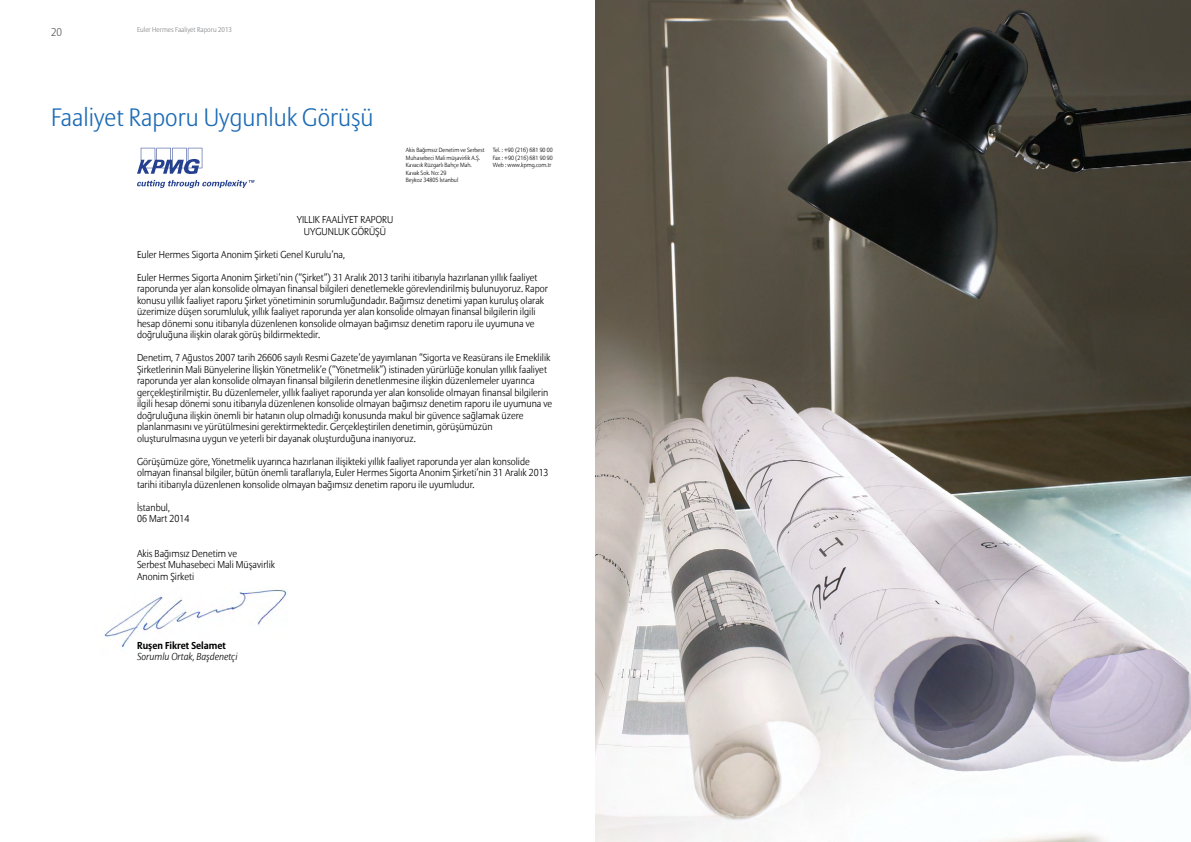
<style>
.page{position:relative;width:1191px;height:842px;background:#fff}
.page>*{position:absolute;margin:0;border:0;box-sizing:border-box;transform-origin:0 0}
.t1{font:25px "Allianz Sans Light OMT";color:#1c6bb5}
.t2{font:11.2px "Allianz Sans Light OMT";color:#58595b}
.t3{font:300 10px/11.5px "Allianz Sans TR";color:#000}
.t4{font:italic 300 10px "Allianz Sans TR";color:#000}
.t5{font:700 10px "Allianz Sans Bold OMT";color:#000}
.t6{font:7px "Allianz Sans Light OMT";color:#808285}
.t7{font:300 6px/7.5px "Allianz Sans TR";color:#000}
</style>
<div class="page">
<img style="left:595px;top:0;width:596px;height:842px">
<svg style="left:137px;top:148px;width:117px;height:40px"></svg>
<img style="left:104px;top:589px;width:183px;height:60px">
<p class="t2" style="left:51px;top:25px;width:13px">20</p>
<p class="t6" style="left:137px;top:25px;width:96px">Euler Hermes Faaliyet Raporu 2013</p>
<h1 class="t1" style="left:51px;top:102px;width:324px">Faaliyet Raporu Uygunluk Görüşü</h1>
<p class="t7" style="left:406px;top:147px;width:80px">Akis Bağımsız Denetim ve Serbest</p>
<p class="t7" style="left:493px;top:147px;width:61px">Tel. : +90 (216) 681 90 00</p>
<p class="t7" style="left:406px;top:154px;width:76px">Muhasebeci Mali müşavirlik A.Ş.</p>
<p class="t7" style="left:493px;top:154px;width:62px">Fax : +90 (216) 681 90 90</p>
<p class="t7" style="left:406px;top:162px;width:67px">Kavacık Rüzgarlı Bahçe Mah.</p>
<p class="t7" style="left:493px;top:162px;width:60px">Web : www.kpmg.com.tr</p>
<p class="t7" style="left:406px;top:169px;width:54px">Kavak Sok. No: 29<br>Beykoz 34805 İstanbul</p>
<p class="t3" style="left:297px;top:215px;width:98px;text-align:center">YILLIK FAALİYET RAPORU<br>UYGUNLUK GÖRÜŞÜ</p>
<p class="t3" style="left:137px;top:249px;width:209px">Euler Hermes Sigorta Anonim Şirketi Genel Kurulu’na,</p>
<p class="t3" style="left:137px;top:272px;width:412px">Euler Hermes Sigorta Anonim Şirketi’nin (“Şirket”) 31 Aralık 2013 tarihi itibarıyla hazırlanan yıllık faaliyet raporunda yer alan konsolide olmayan finansal bilgileri denetlemekle görevlendirilmiş bulunuyoruz. Rapor konusu yıllık faaliyet raporu Şirket yönetiminin sorumluğundadır. Bağımsız denetimi yapan kuruluş olarak üzerimize düşen sorumluluk, yıllık faaliyet raporunda yer alan konsolide olmayan finansal bilgilerin ilgili hesap dönemi sonu itibarıyla düzenlenen konsolide olmayan bağımsız denetim raporu ile uyumuna ve doğruluğuna ilişkin olarak görüş bildirmektedir.</p>
<p class="t3" style="left:137px;top:353px;width:417px">Denetim, 7 Ağustos 2007 tarih 26606 sayılı Resmi Gazete’de yayımlanan “Sigorta ve Reasürans ile Emeklilik Şirketlerinin Mali Bünyelerine İlişkin Yönetmelik’e (“Yönetmelik”) istinaden yürürlüğe konulan yıllık faaliyet raporunda yer alan konsolide olmayan finansal bilgilerin denetlenmesine ilişkin düzenlemeler uyarınca gerçekleştirilmiştir. Bu düzenlemeler, yıllık faaliyet raporunda yer alan konsolide olmayan finansal bilgilerin ilgili hesap dönemi sonu itibarıyla düzenlenen konsolide olmayan bağımsız denetim raporu ile uyumuna ve doğruluğuna ilişkin önemli bir hatanın olup olmadığı konusunda makul bir güvence sağlamak üzere planlanmasını ve yürütülmesini gerektirmektedir. Gerçekleştirilen denetimin, görüşümüzün oluşturulmasına uygun ve yeterli bir dayanak oluşturduğuna inanıyoruz.</p>
<p class="t3" style="left:137px;top:456px;width:413px">Görüşümüze göre, Yönetmelik uyarınca hazırlanan ilişikteki yıllık faaliyet raporunda yer alan konsolide olmayan finansal bilgiler, bütün önemli taraflarıyla, Euler Hermes Sigorta Anonim Şirketi’nin 31 Aralık 2013 tarihi itibarıyla düzenlenen konsolide olmayan bağımsız denetim raporu ile uyumludur.</p>
<p class="t3" style="left:137px;top:502px;width:54px">İstanbul,<br>06 Mart 2014</p>
<p class="t3" style="left:137px;top:548px;width:139px">Akis Bağımsız Denetim ve<br>Serbest Muhasebeci Mali Müşavirlik<br>Anonim Şirketi</p>
<p class="t5" style="left:137px;top:639px;width:90px">Ruşen Fikret Selamet</p>
<p class="t4" style="left:137px;top:651px;width:102px">Sorumlu Ortak, Başdenetçi</p>
</div>
